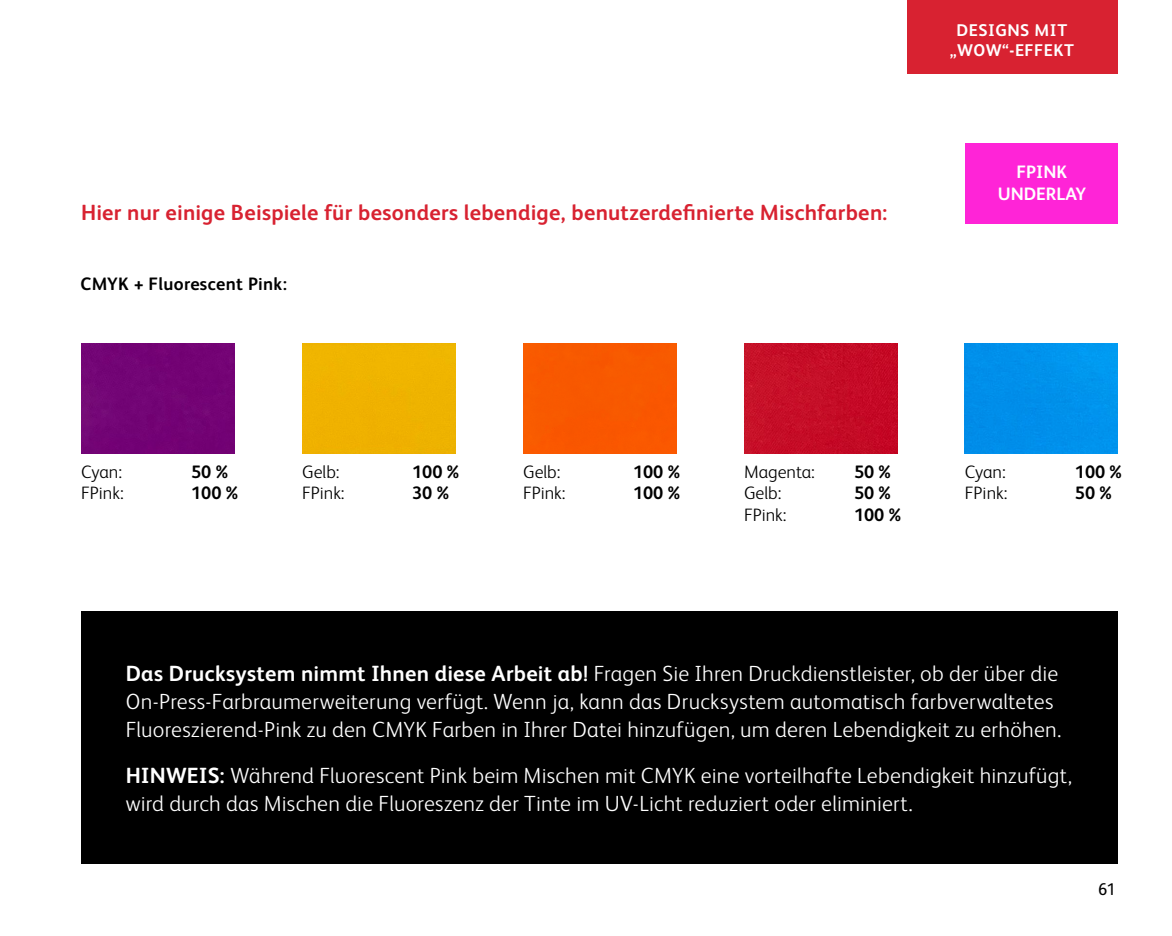
<style>
.page{position:relative;width:1172px;height:936px;background:#fff}
.page>*{position:absolute;margin:0;border:0;box-sizing:border-box;transform-origin:0 0}
.t1{font:300 22px/28px "Xerox Sans";letter-spacing:.01em;color:#fff}
.t2{font:700 22px "Xerox Sans";letter-spacing:.01em;color:#d82231}
.t3{font:300 18px "Xerox Sans";color:#000}
.t4{font:700 18px "Xerox Sans";color:#000}
.t5{font:700 18px "Xerox Sans";letter-spacing:.02em;color:#000}
.t6{font:700 18px/21.6px "Xerox Sans";color:#fff;text-align:center}
.t7{font:700 17px/20px "Xerox Sans";letter-spacing:.03em;color:#fff;text-align:center}
.t8{font:17px "Xerox Sans";color:#000}
.s1{font-weight:700}
</style>
<div class="page">
<div style="left:907px;top:0;width:211px;height:74px;background:#d82231"></div>
<div style="left:966px;top:143px;width:152px;height:81px;background:#ff24d7"></div>
<div style="left:81px;top:344px;width:153px;height:110px;background:#730375"></div>
<div style="left:302px;top:344px;width:153px;height:110px;background:#efb300"></div>
<div style="left:523px;top:344px;width:153px;height:110px;background:#f85800"></div>
<img style="left:744px;top:344px;width:153px;height:110px">
<div style="left:965px;top:344px;width:153px;height:110px;background:#0091eb"></div>
<div style="left:81px;top:611px;width:1037px;height:253px;background:#000"></div>
<p class="t7" style="left:950px;top:19px;width:126px">DESIGNS MIT „WOW“-EFFEKT</p>
<p class="t2" style="left:81px;top:198px;width:808px">Hier nur einige Beispiele für besonders lebendige, benutzerdefinierte Mischfarben:</p>
<p class="t5" style="left:81px;top:271px;width:208px">CMYK + Fluorescent Pink:</p>
<p class="t6" style="left:998px;top:160px;width:90px">FPINK<br>UNDERLAY</p>
<p class="t6" style="left:1020px;top:162px;width:44px">FPink</p>
<p class="t3" style="left:81px;top:460px;width:42px">Cyan:</p>
<p class="t4" style="left:191px;top:459px;width:38px">50 %</p>
<p class="t3" style="left:81px;top:481px;width:44px">FPink:</p>
<p class="t4" style="left:191px;top:481px;width:48px">100 %</p>
<p class="t3" style="left:302px;top:460px;width:39px">Gelb:</p>
<p class="t4" style="left:412px;top:459px;width:48px">100 %</p>
<p class="t3" style="left:302px;top:481px;width:44px">FPink:</p>
<p class="t4" style="left:412px;top:481px;width:38px">30 %</p>
<p class="t3" style="left:523px;top:460px;width:39px">Gelb:</p>
<p class="t4" style="left:633px;top:459px;width:48px">100 %</p>
<p class="t3" style="left:523px;top:481px;width:44px">FPink:</p>
<p class="t4" style="left:633px;top:481px;width:48px">100 %</p>
<p class="t3" style="left:744px;top:460px;width:72px">Magenta:</p>
<p class="t4" style="left:854px;top:459px;width:38px">50 %</p>
<p class="t3" style="left:744px;top:481px;width:39px">Gelb:</p>
<p class="t4" style="left:854px;top:481px;width:38px">50 %</p>
<p class="t3" style="left:744px;top:503px;width:44px">FPink:</p>
<p class="t4" style="left:854px;top:502px;width:48px">100 %</p>
<p class="t3" style="left:965px;top:460px;width:42px">Cyan:</p>
<p class="t4" style="left:1075px;top:459px;width:48px">100 %</p>
<p class="t3" style="left:965px;top:481px;width:44px">FPink:</p>
<p class="t4" style="left:1075px;top:481px;width:38px">50 %</p>
<p class="t1" style="left:126px;top:659px;width:937px"><span class="s1">Das Drucksystem nimmt Ihnen diese Arbeit ab!</span> Fragen Sie Ihren Druckdienstleister, ob der über die<br>On-Press-Farbraumerweiterung verfügt. Wenn ja, kann das Drucksystem automatisch farbverwaltetes<br>Fluoreszierend-Pink zu den CMYK Farben in Ihrer Datei hinzufügen, um deren Lebendigkeit zu erhöhen.</p>
<p class="t1" style="left:126px;top:761px;width:948px"><span class="s1">HINWEIS:</span> Während Fluorescent Pink beim Mischen mit CMYK eine vorteilhafte Lebendigkeit hinzufügt, wird durch das Mischen die Fluoreszenz der Tinte im UV-Licht reduziert oder eliminiert.</p>
<p class="t8" style="left:1098px;top:878px;width:19px">61</p>
</div>
